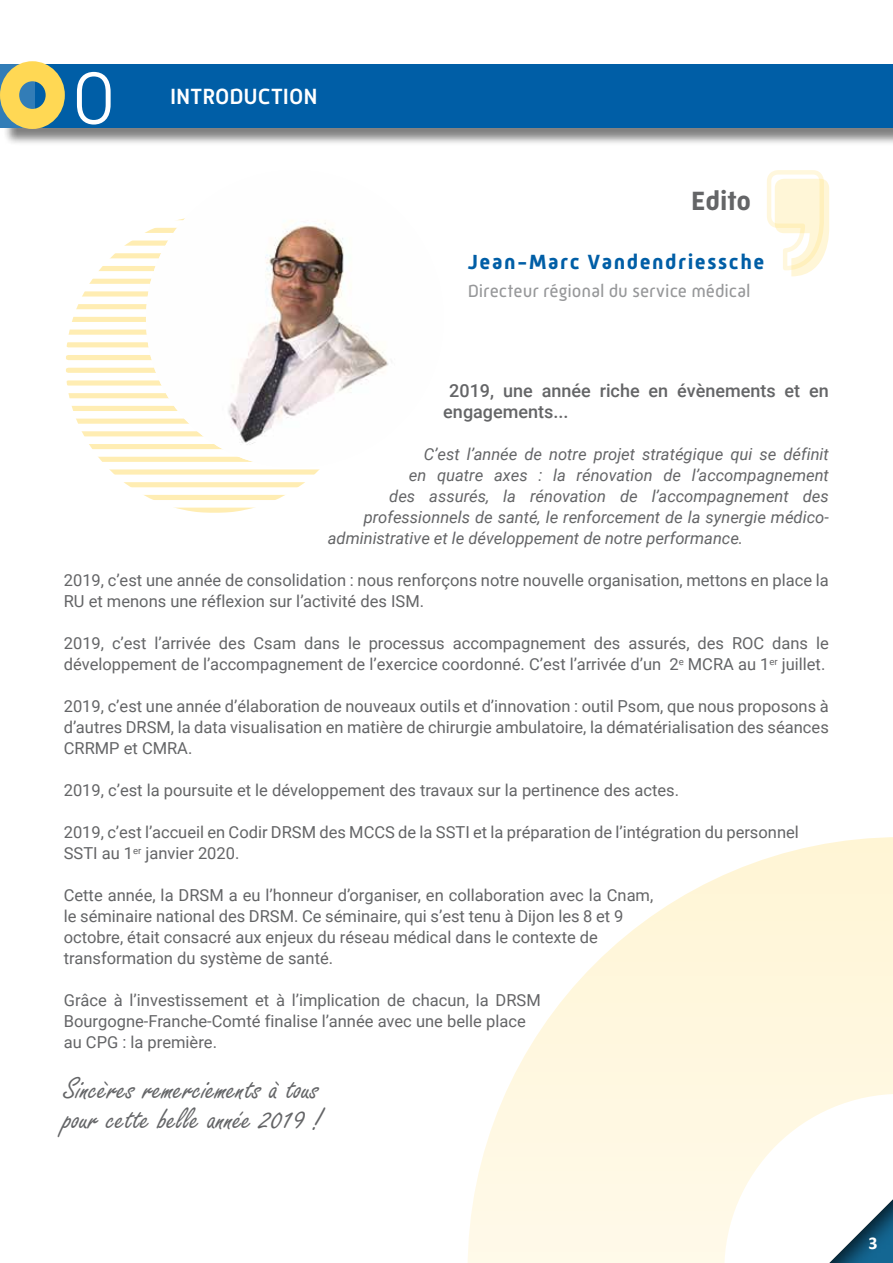
<style>
.page{position:relative;width:893px;height:1263px;background:#fff}
.page>*{position:absolute;margin:0;border:0;box-sizing:border-box;transform-origin:0 0}
.t1{font:300 75px "Mic 32 New";color:#fff}
.t2{font:33px/30px "Freestyle Script";color:#646567}
.t3{font:700 27px "Mic 32 New";color:#646567}
.t4{font:500 22.5px "Mic 32 New";color:#fff}
.t5{font:700 21px "Mic 32 New";letter-spacing:.075em;color:#005ea6}
.t6{font:500 18px/21px "Roboto";color:#646567}
.t7{font:18px "Mic 32 New";color:#97989a}
.t8{font:700 18px "Calibri";color:#fff}
.t9{font:16.5px/21px "Roboto";color:#646567}
.t10{font:italic 16.5px "Roboto";color:#646567}
</style>
<div class="page">
<svg style="left:124px;top:482px;width:181px;height:5px"></svg>
<div style="left:68px;top:330px;width:293px;height:5px;background:#ffedb3"></div>
<svg style="left:81px;top:431px;width:121px;height:5px"></svg>
<svg style="left:89px;top:279px;width:62px;height:5px"></svg>
<svg style="left:98px;top:457px;width:153px;height:5px"></svg>
<svg style="left:76px;top:304px;width:71px;height:5px"></svg>
<div style="left:68px;top:406px;width:293px;height:5px;background:#ffedb3"></div>
<svg style="left:110px;top:253px;width:51px;height:5px"></svg>
<svg style="left:109px;top:469px;width:211px;height:6px"></svg>
<div style="left:68px;top:317px;width:293px;height:5px;background:#ffedb3"></div>
<svg style="left:76px;top:419px;width:113px;height:5px"></svg>
<svg style="left:99px;top:266px;width:56px;height:5px"></svg>
<svg style="left:89px;top:444px;width:132px;height:5px"></svg>
<svg style="left:82px;top:291px;width:67px;height:6px"></svg>
<div style="left:68px;top:393px;width:293px;height:5px;background:#ffedb3"></div>
<svg style="left:124px;top:240px;width:44px;height:6px"></svg>
<div style="left:68px;top:380px;width:293px;height:6px;background:#ffedb3"></div>
<svg style="left:145px;top:228px;width:32px;height:5px"></svg>
<div style="left:68px;top:368px;width:293px;height:5px;background:#ffedb3"></div>
<svg style="left:144px;top:495px;width:141px;height:5px"></svg>
<div style="left:68px;top:342px;width:293px;height:5px;background:#ffedb3"></div>
<svg style="left:176px;top:508px;width:77px;height:5px"></svg>
<div style="left:68px;top:355px;width:293px;height:5px;background:#ffedb3"></div>
<img style="left:146px;top:170px;width:298px;height:298px;border-radius:149px">
<svg style="left:468px;top:837px;width:425px;height:425px;fill:#fff8e3"></svg>
<div style="left:804px;top:1176px;width:89px;height:87px;background:#000;opacity:.75"></div>
<svg style="left:767px;top:170px;width:62px;height:106px"></svg>
<div style="left:2px;top:66px;width:891px;height:80px;background:#000;opacity:.5"></div>
<div style="left:0;top:64px;width:893px;height:63px;background:#005ea6"></div>
<svg style="left:0;top:61px;width:65px;height:68px"></svg>
<h1 class="t1" style="left:72px;top:55px;width:45px">0</h1>
<h3 class="t4" style="left:170px;top:84px;width:149px">INTRODUCTION</h3>
<h3 class="t3" style="left:691px;top:185px;width:61px">Edito</h3>
<p class="t5" style="left:468px;top:250px;width:298px">Jean-Marc Vandendriessche</p>
<p class="t7" style="left:468px;top:281px;width:284px">Directeur régional du service médical</p>
<p class="t6" style="left:443px;top:379px;width:387px;text-indent:6px">2019, une année riche en évènements et en engagements...</p>
<p class="t10" style="left:424px;top:442px;width:407px">C’est l’année de notre projet stratégique qui se définit</p>
<p class="t10" style="left:409px;top:463px;width:422px">en quatre axes : la rénovation de l’accompagnement</p>
<p class="t10" style="left:389px;top:484px;width:441px">des assurés, la rénovation de l’accompagnement des</p>
<p class="t10" style="left:364px;top:505px;width:467px">professionnels de santé, le renforcement de la synergie médico-</p>
<p class="t10" style="left:328px;top:526px;width:417px">administrative et le développement de notre performance.</p>
<p class="t9" style="left:64px;top:569px;width:767px">2019, c’est une année de consolidation : nous renforçons notre nouvelle organisation, mettons en place la<br>RU et menons une réflexion sur l’activité des ISM.</p>
<p class="t9" style="left:64px;top:632px;width:767px">2019, c’est l’arrivée des Csam dans le processus accompagnement des assurés, des ROC dans le développement de l’accompagnement de l’exercice coordonné. C’est l’arrivée d’un 2<sup>e</sup> MCRA au 1<sup>er</sup> juillet.</p>
<p class="t9" style="left:64px;top:695px;width:767px;text-align:justify">2019, c’est une année d’élaboration de nouveaux outils et d’innovation : outil Psom, que nous proposons à d’autres DRSM, la data visualisation en matière de chirurgie ambulatoire, la dématérialisation des séances CRRMP et CMRA.</p>
<p class="t9" style="left:64px;top:779px;width:617px">2019, c’est la poursuite et le développement des travaux sur la pertinence des actes.</p>
<p class="t9" style="left:64px;top:821px;width:737px">2019, c’est l’accueil en Codir DRSM des MCCS de la SSTI et la préparation de l’intégration du personnel<br>SSTI au 1<sup>er</sup> janvier 2020.</p>
<p class="t9" style="left:64px;top:884px;width:591px">Cette année, la DRSM a eu l’honneur d’organiser, en collaboration avec la Cnam, le séminaire national des DRSM. Ce séminaire, qui s’est tenu à Dijon les 8 et 9 octobre, était consacré aux enjeux du réseau médical dans le contexte de transformation du système de santé.</p>
<p class="t9" style="left:64px;top:989px;width:479px">Grâce à l’investissement et à l’implication de chacun, la DRSM<br>Bourgogne-Franche-Comté finalise l’année avec une belle place au CPG : la première.</p>
<h2 class="t2" style="left:64px;top:1075px;width:260px">Sincères remerciements à tous pour cette belle année 2019 !</h2>
<p class="t8" style="left:868px;top:1230px;width:11px">3</p>
</div>
